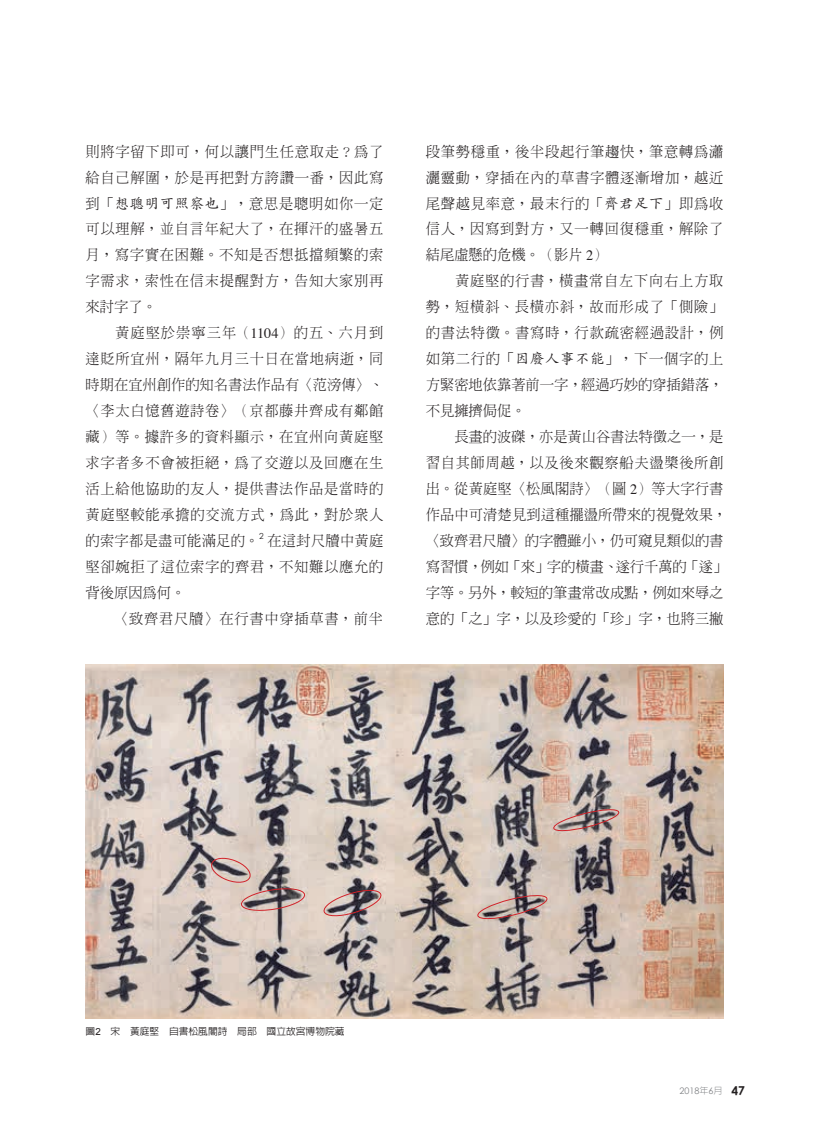
<style>
.page{position:relative;width:825px;height:1139px;background:#fff}
.page>*{position:absolute;margin:0;border:0;box-sizing:border-box;transform-origin:0 0}
.t1{font:300 14.25px/26px "AR Ming B5";letter-spacing:.015em;color:#231f20}
.t2{font:300 14.25px/26px "AR Ming B5";letter-spacing:.05em;color:#231f20}
.t3{font:500 9.75px "AR Hei B5";color:#231f20}
.t4{font:9px "Century Gothic";color:#808285}
.t5{font:8.25px "Century Gothic";color:#231f20}
.s1{font-family:"AR Kai B5";font-weight:500}
.s2{font-family:"Times";font-weight:400}
.s3{font-family:"Arial";font-weight:400}
.s4{font-family:"AR Hei B5";font-weight:300}
.s5{font-weight:700;font-size:12px;color:#231f20}
</style>
<div class="page">
<img style="left:86px;top:664px;width:637px;height:354px">
<svg style="left:210px;top:856px;width:96px;height:56px;background:#b8a6a1"></svg>
<svg style="left:476px;top:894px;width:73px;height:26px;background:#ad9591"></svg>
<svg style="left:552px;top:808px;width:68px;height:24px;background:#a9908c"></svg>
<svg style="left:322px;top:888px;width:61px;height:29px;background:#a4908e"></svg>
<p class="t2" style="left:86px;top:138px;width:299px">則將字留下即可，何以讓門生任意取走？為了給自己解圍，於是再把對方誇讚一番，因此寫到「<span class="s1">想聰明可照察也</span>」，意思是聰明如你一定可以理解，並自言年紀大了，在揮汗的盛暑五月，寫字實在困難。不知是否想抵擋頻繁的索字需求，索性在信末提醒對方，告知大家別再來討字了。<br>　　黃庭堅於崇寧三年（<span class="s2">1104</span>）的五、六月到達貶所宜州，隔年九月三十日在當地病逝，同時期在宜州創作的知名書法作品有〈范滂傳〉、〈李太白憶舊遊詩卷〉（京都藤井齊成有鄰館藏）等。據許多的資料顯示，在宜州向黃庭堅求字者多不會被拒絕，為了交遊以及回應在生活上給他協助的友人，提供書法作品是當時的黃庭堅較能承擔的交流方式，為此，對於眾人的索字都是盡可能滿足的。</p>
<p class="t5" style="left:259px;top:531px;width:6px">2</p>
<p class="t2" style="left:86px;top:527px;width:299px;text-indent:182px">在這封尺牘中黃庭堅卻婉拒了這位索字的齊君，不知難以應允的背後原因為何。<br>　　〈致齊君尺牘〉在行書中穿插草書，前半</p>
<p class="t1" style="left:426px;top:138px;width:303px">段筆勢穩重，後半段起行筆趨快，筆意轉為瀟灑靈動，穿插在內的草書字體逐漸增加，越近尾聲越見率意，最末行的「<span class="s1">齊君足下</span>」即為收信人，因寫到對方，又一轉回復穩重，解除了結尾虛懸的危機。（影片 <span class="s2">2</span>）<br>　　黃庭堅的行書，橫畫常自左下向右上方取勢，短橫斜、長橫亦斜，故而形成了「側險」的書法特徵。書寫時，行款疏密經過設計，例如第二行的「<span class="s1">因廢人事不能</span>」，下一個字的上方緊密地依靠著前一字，經過巧妙的穿插錯落，不見擁擠侷促。<br>　　長畫的波磔，亦是黃山谷書法特徵之一，是習自其師周越，以及後來觀察船夫盪槳後所創出。從黃庭堅〈松風閣詩〉（圖 <span class="s2">2</span>）等大字行書作品中可清楚見到這種擺盪所帶來的視覺效果，〈致齊君尺牘〉的字體雖小，仍可窺見類似的書寫習慣，例如「來」字的橫畫、遂行千萬的「遂」字等。另外，較短的筆畫常改成點，例如來辱之意的「之」字，以及珍愛的「珍」字，也將三撇</p>
<p class="t3" style="left:86px;top:1026px;width:260px">圖<span class="s3">2</span>　宋　黃庭堅　自書松風閣詩　局部　國立故宮博物院藏</p>
<p class="t4" style="left:679px;top:1084px;width:67px">2018<span class="s4">年</span>6<span class="s4">月</span> <span class="s5">47</span></p>
</div>
